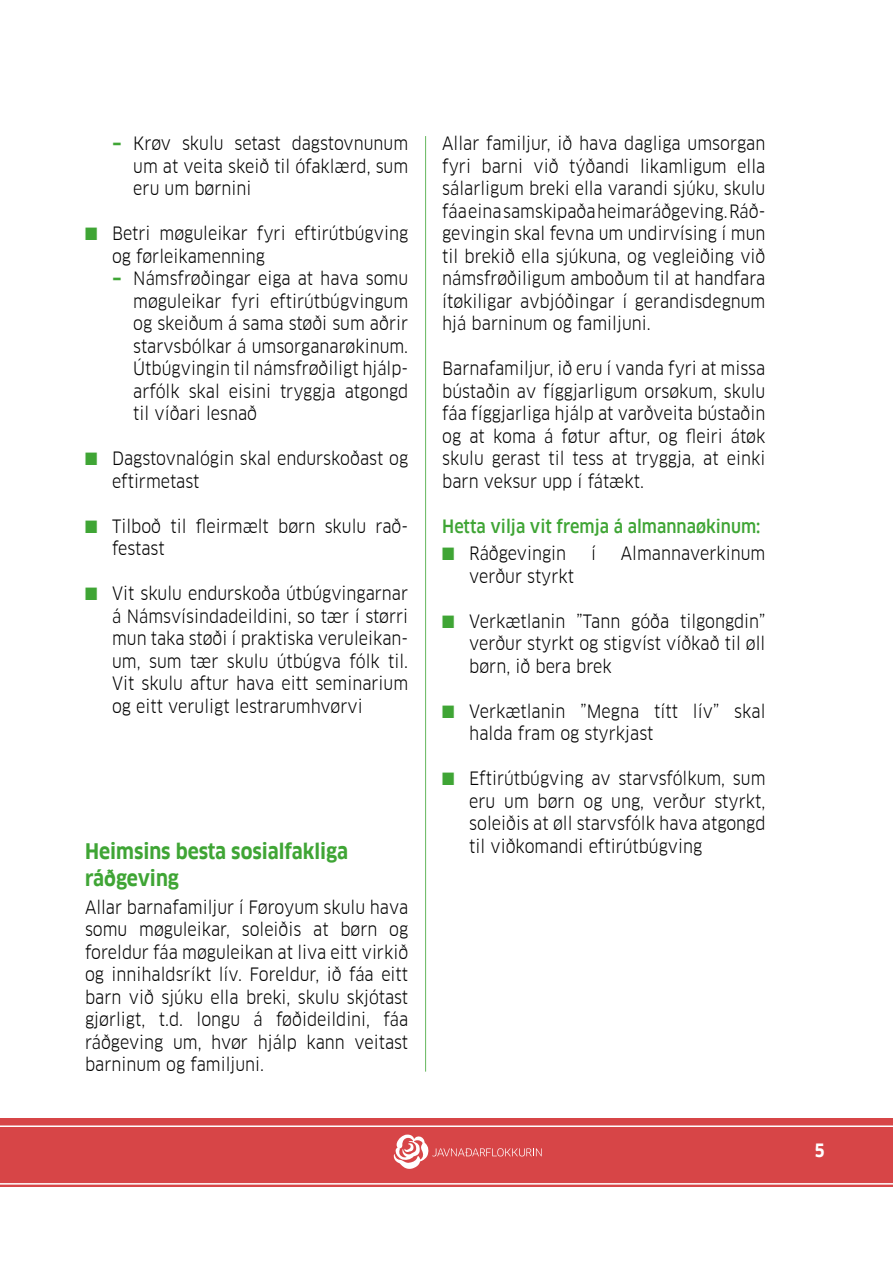
<style>
.page{position:relative;width:893px;height:1263px;background:#fff}
.page>*{position:absolute;margin:0;border:0;box-sizing:border-box;transform-origin:0 0}
.t1{font:700 21px/27.6px "Clan Offc Pro";color:#3fa535;scale:.9 1}
.t2{font:18px/22.5px "Clan Offc Pro";color:#000;text-align:justify;scale:.9 1}
.t3{font:500 18px "Clan Offc Pro";color:#3fa535;scale:.9 1}
.t4{font:700 18px "Clan Offc Pro";color:#fff;scale:.9 1}
.s1{font-weight:700;color:#3fa535}
.s2{color:#3fa535}
</style>
<div class="page">
<hr style="left:425px;top:136px;width:1px;height:935px;background:#3fa535">
<div style="left:0;top:1118px;width:893px;height:68px;background:#d74547"></div>
<hr style="left:0;top:1125px;width:893px;height:2px;background:#fff">
<hr style="left:0;top:1183px;width:893px;height:1px;background:#fff">
<svg style="left:394px;top:1134px;width:148px;height:35px"></svg>
<p class="t2" style="left:133px;top:132px;width:307px;text-indent:-21px"><span class="s1">−</span> Krøv skulu setast dagstovnunum um at veita skeið til ófaklærd, sum eru um børnini</p>
<p class="t2" style="left:85px;top:222px;width:361px"><span class="s2">■</span> Betri møguleikar fyri eftirútbúgving</p>
<p class="t2" style="left:112px;top:245px;width:172px">og førleikamenning</p>
<p class="t2" style="left:112px;top:267px;width:331px"><span class="s1">−</span> Námsfrøðingar eiga at hava somu</p>
<p class="t2" style="left:133px;top:290px;width:307px">møguleikar fyri eftirútbúgvingum</p>
<p class="t2" style="left:133px;top:312px;width:307px">og skeiðum á sama støði sum aðrir</p>
<p class="t2" style="left:133px;top:335px;width:307px">starvsbólkar á umsorganarøkinum.</p>
<p class="t2" style="left:133px;top:357px;width:307px">Útbúgvingin til námsfrøðiligt hjálp-</p>
<p class="t2" style="left:133px;top:380px;width:307px">arfólk skal eisini tryggja atgongd</p>
<p class="t2" style="left:133px;top:402px;width:139px">til víðari lesnað</p>
<p class="t2" style="left:112px;top:447px;width:331px;text-indent:-27px"><span class="s2">■</span> Dagstovnalógin skal endurskoðast og eftirmetast</p>
<p class="t2" style="left:112px;top:515px;width:331px;text-indent:-27px"><span class="s2">■</span> Tilboð til fleirmælt børn skulu rað&shy;festast</p>
<p class="t2" style="left:112px;top:582px;width:331px;text-indent:-27px"><span class="s2">■</span> Vit skulu endurskoða útbúgvingarnar á Námsvísindadeildini, so tær í størri mun taka støði í praktiska veruleikan&shy;um, sum tær skulu útbúgva fólk til.<br>Vit skulu aftur hava eitt seminarium og eitt veruligt lestrarumhvørvi</p>
<p class="t1" style="left:85px;top:837px;width:294px">Heimsins besta sosialfakliga ráðgeving</p>
<p class="t2" style="left:85px;top:896px;width:361px">Allar barnafamiljur í Føroyum skulu hava somu møguleikar, soleiðis at børn og foreldur fáa møguleikan at liva eitt virkið og innihaldsríkt lív. Foreldur, ið fáa eitt barn við sjúku ella breki, skulu skjótast gjørligt, t.d. longu á føðideildini, fáa ráðgeving um, hvør hjálp kann veitast barninum og familjuni.</p>
<p class="t2" style="left:442px;top:132px;width:361px">Allar familjur, ið hava dagliga umsorgan fyri barni við týðandi likamligum ella sálarligum breki ella varandi sjúku, skulu fáa eina samskipaða heimaráðgeving. Ráð&shy;gevingin skal fevna um undirvísing í mun til brekið ella sjúkuna, og vegleiðing við námsfrøðiligum amboðum til at handfara ítøkiligar avbjóðingar í gerandisdegnum hjá barninum og familjuni.</p>
<p class="t2" style="left:442px;top:357px;width:361px">Barnafamiljur, ið eru í vanda fyri at missa bústaðin av fíggjarligum orsøkum, skulu fáa fíggjarliga hjálp at varðveita bústaðin og at koma á føtur aftur, og fleiri átøk skulu gerast til tess at tryggja, at einki barn veksur upp í fátækt.</p>
<p class="t3" style="left:442px;top:516px;width:355px">Hetta vilja vit fremja á almannaøkinum:</p>
<p class="t2" style="left:442px;top:542px;width:139px"><span class="s2">■</span> Ráðgevingin</p>
<p class="t2" style="left:591px;top:542px;width:7px">í</p>
<p class="t2" style="left:621px;top:542px;width:162px">Almannaverkinum</p>
<p class="t2" style="left:469px;top:565px;width:118px">verður styrkt</p>
<p class="t2" style="left:469px;top:610px;width:331px;text-indent:-27px"><span class="s2">■</span> Verkætlanin ”Tann góða tilgongdin” verður styrkt og stigvíst víðkað til øll børn, ið bera brek</p>
<p class="t2" style="left:469px;top:700px;width:331px;text-indent:-27px"><span class="s2">■</span> Verkætlanin ”Megna títt lív” skal halda fram og styrkjast</p>
<p class="t2" style="left:469px;top:767px;width:331px;text-indent:-27px"><span class="s2">■</span> Eftirútbúgving av starvsfólkum, sum eru um børn og ung, verður styrkt, soleiðis at øll starvsfólk hava atgongd til viðkomandi eftirútbúgving</p>
<p class="t4" style="left:814px;top:1140px;width:13px">5</p>
</div>
